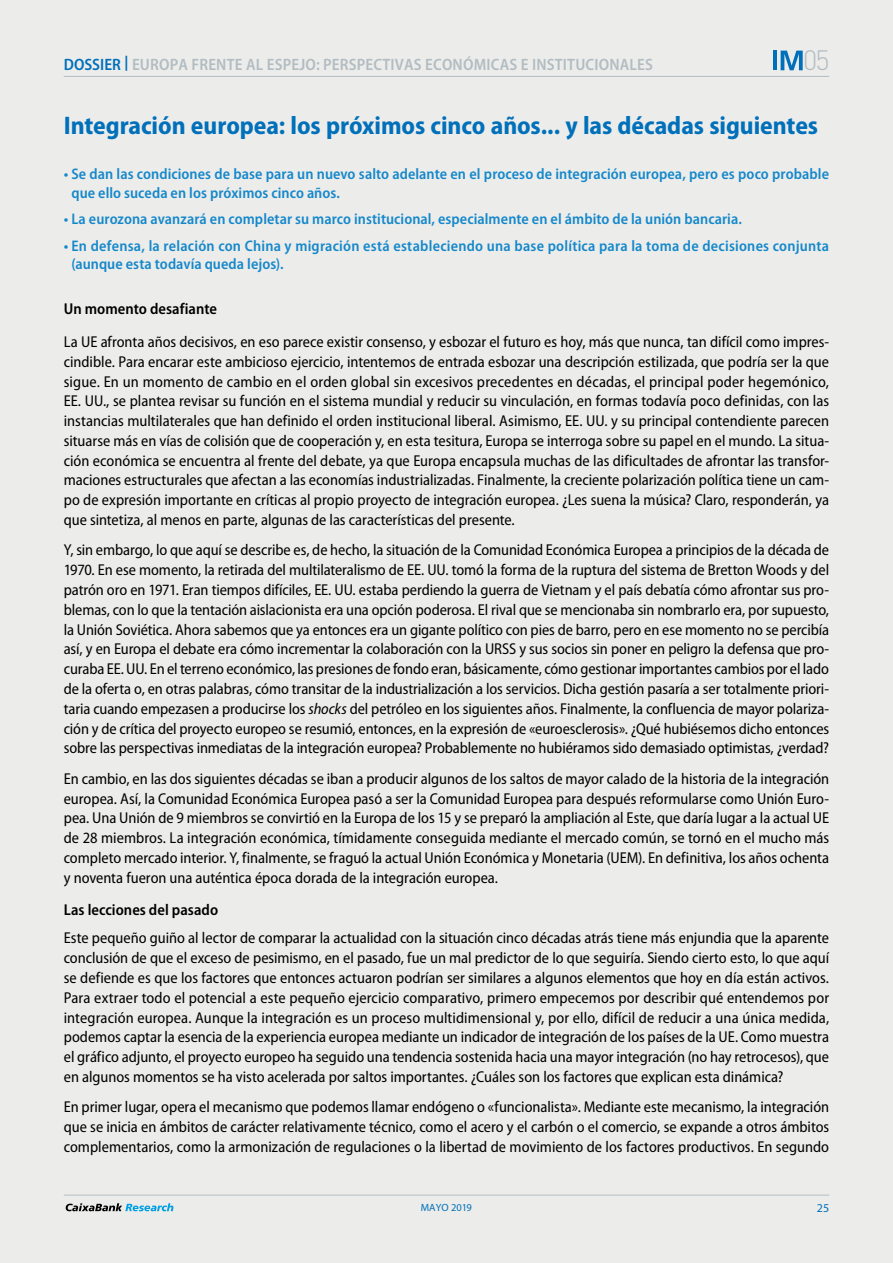
<style>
.page{position:relative;width:893px;height:1263px;background:#fff}
.page>*{position:absolute;margin:0;border:0;box-sizing:border-box;transform-origin:0 0}
.t1{font:300 27.6px "DIN Pro";color:#b2bdc2}
.t2{font:700 semi-condensed 25.5px "Myriad Pro";color:#0070ba}
.t3{font:600 semi-condensed 16.5px "Myriad Pro";letter-spacing:.01em;color:#b2bdc2}
.t4{font:semi-condensed 15.75px/19.8px "Myriad Pro";color:#000;text-align:justify}
.t5{font:600 semi-condensed 15.75px "Myriad Pro";color:#000}
.t6{font:600 semi-condensed 15.3px/18px "Myriad Pro";letter-spacing:.005em;color:#1588ca}
.t7{font:12px "Myriad Pro";color:#0070ba}
.t8{font:10.5px "Myriad Pro";color:#0070ba}
.s1{color:#0070ba}
.s2{font-style:italic}
</style>
<div class="page">
<div style="left:1px;top:0;width:892px;height:1263px;background:#ececeb"></div>
<hr style="left:64px;top:76px;width:765px;height:1px;background:#b2bdc2">
<hr style="left:64px;top:1195px;width:765px;height:1px;background:#b2bdc2">
<svg style="left:66px;top:1203px;width:107px;height:8px"></svg>
<svg style="left:781px;top:51px;width:22px;height:19px"></svg>
<hr style="left:773px;top:51px;width:4px;height:19px;background:#0070ba">
<p class="t3" style="left:64px;top:55px;width:591px"><span class="s1">DOSSIER</span> <sup>|</sup> EUROPA FRENTE AL ESPEJO: PERSPECTIVAS ECONÓMICAS E INSTITUCIONALES</p>
<h1 class="t1" style="left:803px;top:39px;width:28px">05</h1>
<h2 class="t2" style="left:64px;top:111px;width:756px">Integración europea: los próximos cinco años... y las décadas siguientes</h2>
<p class="t6" style="left:71px;top:166px;width:759px;text-indent:-8px">• Se dan las condiciones de base para un nuevo salto adelante en el proceso de integración europea, pero es poco probable que ello suceda en los próximos cinco años.</p>
<p class="t6" style="left:64px;top:210px;width:680px">• La eurozona avanzará en completar su marco institucional, especialmente en el ámbito de la unión bancaria.</p>
<p class="t6" style="left:71px;top:237px;width:759px;text-indent:-8px">• En defensa, la relación con China y migración está estableciendo una base política para la toma de decisiones conjunta (aunque esta todavía queda lejos).</p>
<p class="t5" style="left:64px;top:300px;width:155px">Un momento desafiante</p>
<p class="t4" style="left:64px;top:332px;width:767px">La UE afronta años decisivos, en eso parece existir consenso, y esbozar el futuro es hoy, más que nunca, tan difícil como impres&shy;cindible. Para encarar este ambicioso ejercicio, intentemos de entrada esbozar una descripción estilizada, que podría ser la que sigue. En un momento de cambio en el orden global sin excesivos precedentes en décadas, el principal poder hegemónico, EE. UU., se plantea revisar su función en el sistema mundial y reducir su vinculación, en formas todavía poco definidas, con las instancias multilaterales que han definido el orden institucional liberal. Asimismo, EE. UU. y su principal contendiente parecen situarse más en vías de colisión que de cooperación y, en esta tesitura, Europa se interroga sobre su papel en el mundo. La situa&shy;ción económica se encuentra al frente del debate, ya que Europa encapsula muchas de las dificultades de afrontar las transfor&shy;maciones estructurales que afectan a las economías industrializadas. Finalmente, la creciente polarización política tiene un cam&shy;po de expresión importante en críticas al propio proyecto de integración europea. ¿Les suena la música? Claro, responderán, ya que sintetiza, al menos en parte, algunas de las características del presente.</p>
<p class="t4" style="left:64px;top:541px;width:767px">Y, sin embargo, lo que aquí se describe es, de hecho, la situación de la Comunidad Económica Europea a principios de la década de 1970. En ese momento, la retirada del multilateralismo de EE. UU. tomó la forma de la ruptura del sistema de Bretton Woods y del patrón oro en 1971. Eran tiempos difíciles, EE. UU. estaba perdiendo la guerra de Vietnam y el país debatía cómo afrontar sus pro&shy;blemas, con lo que la tentación aislacionista era una opción poderosa. El rival que se mencionaba sin nombrarlo era, por supuesto, la Unión Soviética. Ahora sabemos que ya entonces era un gigante político con pies de barro, pero en ese momento no se percibía así, y en Europa el debate era cómo incrementar la colaboración con la URSS y sus socios sin poner en peligro la defensa que pro&shy;curaba EE. UU. En el terreno económico, las presiones de fondo eran, básicamente, cómo gestionar importantes cambios por el lado de la oferta o, en otras palabras, cómo transitar de la industrialización a los servicios. Dicha gestión pasaría a ser totalmente priori&shy;taria cuando empezasen a producirse los <span class="s2">shocks</span> del petróleo en los siguientes años. Finalmente, la confluencia de mayor polariza&shy;ción y de crítica del proyecto europeo se resumió, entonces, en la expresión de «euroesclerosis». ¿Qué hubiésemos dicho entonces sobre las perspectivas inmediatas de la integración europea? Probablemente no hubiéramos sido demasiado optimistas, ¿verdad?</p>
<p class="t4" style="left:64px;top:769px;width:767px">En cambio, en las dos siguientes décadas se iban a producir algunos de los saltos de mayor calado de la historia de la integración europea. Así, la Comunidad Económica Europea pasó a ser la Comunidad Europea para después reformularse como Unión Euro&shy;pea. Una Unión de 9 miembros se convirtió en la Europa de los 15 y se preparó la ampliación al Este, que daría lugar a la actual UE de 28 miembros. La integración económica, tímidamente conseguida mediante el mercado común, se tornó en el mucho más completo mercado interior. Y, finalmente, se fraguó la actual Unión Económica y Monetaria (UEM). En definitiva, los años ochenta y noventa fueron una auténtica época dorada de la integración europea.</p>
<p class="t5" style="left:64px;top:901px;width:156px">Las lecciones del pasado</p>
<p class="t4" style="left:64px;top:929px;width:767px">Este pequeño guiño al lector de comparar la actualidad con la situación cinco décadas atrás tiene más enjundia que la aparente conclusión de que el exceso de pesimismo, en el pasado, fue un mal predictor de lo que seguiría. Siendo cierto esto, lo que aquí se defiende es que los factores que entonces actuaron podrían ser similares a algunos elementos que hoy en día están activos.<br>Para extraer todo el potencial a este pequeño ejercicio comparativo, primero empecemos por describir qué entendemos por integración europea. Aunque la integración es un proceso multidimensional y, por ello, difícil de reducir a una única medida, podemos captar la esencia de la experiencia europea mediante un indicador de integración de los países de la UE. Como muestra el gráfico adjunto, el proyecto europeo ha seguido una tendencia sostenida hacia una mayor integración (no hay retrocesos), que en algunos momentos se ha visto acelerada por saltos importantes. ¿Cuáles son los factores que explican esta dinámica?</p>
<p class="t4" style="left:64px;top:1097px;width:767px">En primer lugar, opera el mecanismo que podemos llamar endógeno o «funcionalista». Mediante este mecanismo, la integración que se inicia en ámbitos de carácter relativamente técnico, como el acero y el carbón o el comercio, se expande a otros ámbitos complementarios, como la armonización de regulaciones o la libertad de movimiento de los factores productivos. En segundo</p>
<p class="t8" style="left:421px;top:1201px;width:52px">MAYO 2019</p>
<p class="t7" style="left:817px;top:1201px;width:14px">25</p>
</div>
